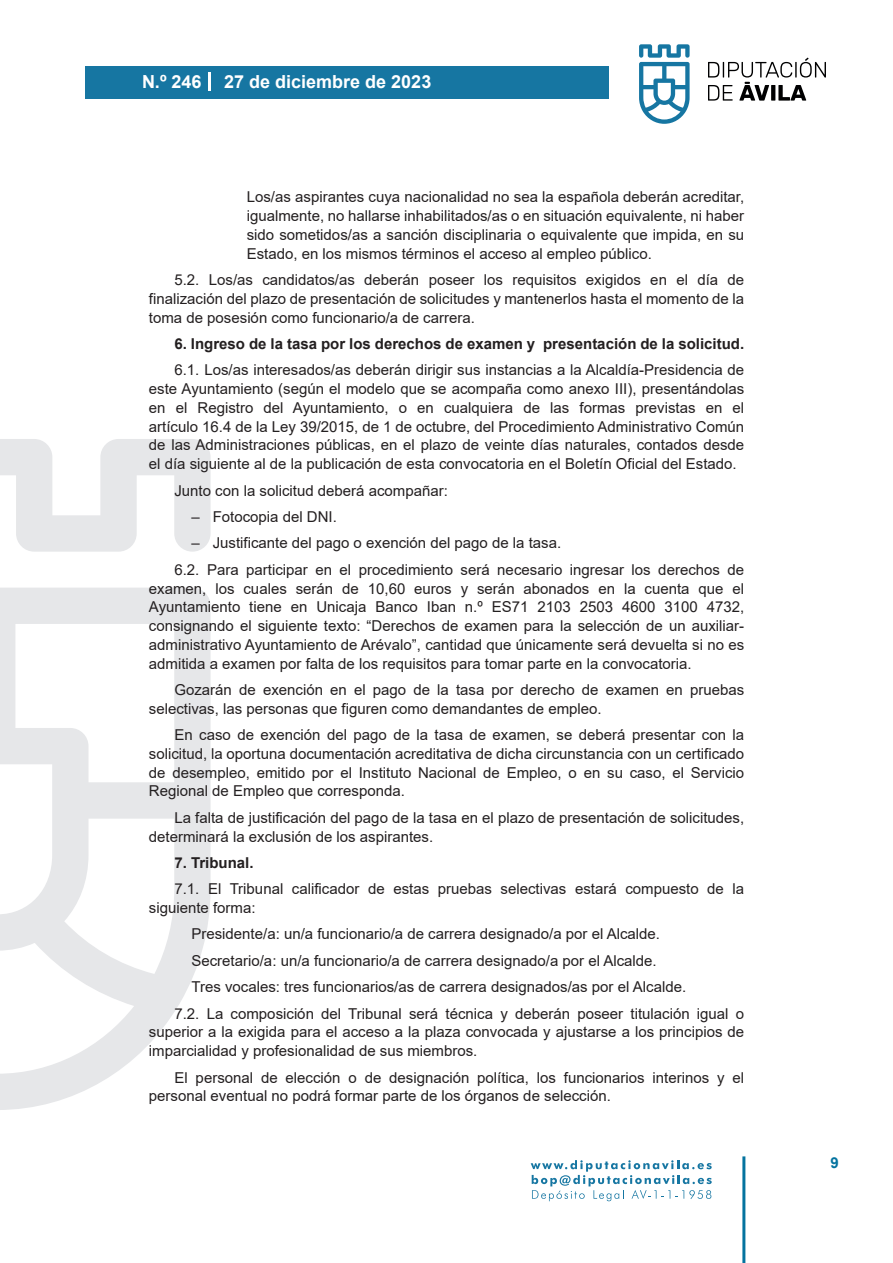
<style>
.page{position:relative;width:893px;height:1263px;background:#fff}
.page>*{position:absolute;margin:0;border:0;box-sizing:border-box;transform-origin:0 0}
.t1{font:700 18px "Arial";color:#fff}
.texto_normal{font:15px/18.8px "Arial";color:#231f20;text-align:justify}
.texto_normal-2{font:700 15px "Arial";color:#231f20}
.t2{font:700 15px "Arial";color:#04739f}
</style>
<div class="page">
<svg style="left:531px;top:1160px;width:181px;height:41px"></svg>
<div style="left:85px;top:66px;width:523px;height:33px;background:#1676a2"></div>
<svg style="left:639px;top:44px;width:51px;height:80px"></svg>
<svg style="left:708px;top:58px;width:118px;height:43px"></svg>
<hr style="left:742px;top:1156px;width:3px;height:107px;background:#04739f">
<svg style="left:208px;top:72px;width:2px;height:18px"></svg>
<svg style="left:0;top:439px;width:211px;height:671px"></svg>
<p class="t1" style="left:142px;top:69px;width:61px">N.º 246</p>
<p class="t1" style="left:224px;top:69px;width:209px">27 de diciembre de 2023</p>
<p class="texto_normal" style="left:247px;top:188px;width:499px">Los/as aspirantes cuya nacionalidad no sea la española deberán acreditar, igualmente, no hallarse inhabilitados/as o en situación equivalente, ni haber sido sometidos/as a sanción disciplinaria o equivalente que impida, en su Estado, en los mismos términos el acceso al empleo público.</p>
<p class="texto_normal" style="left:149px;top:270px;width:597px;text-indent:26px">5.2. Los/as candidatos/as deberán poseer los requisitos exigidos en el día de finalización del plazo de presentación de solicitudes y mantenerlos hasta el momento de la toma de posesión como funcionario/a de carrera.</p>
<p class="texto_normal-2" style="left:174px;top:333px;width:571px">6. Ingreso de la tasa por los derechos de examen y presentación de la solicitud.</p>
<p class="texto_normal" style="left:149px;top:361px;width:597px;text-indent:26px">6.1. Los/as interesados/as deberán dirigir sus instancias a la Alcaldía-Presidencia de este Ayuntamiento (según el modelo que se acompaña como anexo III), presentándolas en el Registro del Ayuntamiento, o en cualquiera de las formas previstas en el artículo 16.4 de la Ley 39/2015, de 1 de octubre, del Procedimiento Administrativo Común de las Administraciones públicas, en el plazo de veinte días naturales, contados desde el día siguiente al de la publicación de esta convocatoria en el Boletín Oficial del Estado.</p>
<p class="texto_normal" style="left:174px;top:481px;width:275px">Junto con la solicitud deberá acompañar:</p>
<p class="texto_normal" style="left:191px;top:507px;width:147px">– Fotocopia del DNI.</p>
<p class="texto_normal" style="left:191px;top:534px;width:371px">– Justificante del pago o exención del pago de la tasa.</p>
<p class="texto_normal" style="left:149px;top:560px;width:597px;text-indent:26px">6.2. Para participar en el procedimiento será necesario ingresar los derechos de examen, los cuales serán de 10,60 euros y serán abonados en la cuenta que el Ayuntamiento tiene en Unicaja Banco Iban n.º ES71 2103 2503 4600 3100 4732, consignando el siguiente texto: “Derechos de examen para la selección de un auxiliar&shy;administrativo Ayuntamiento de Arévalo”, cantidad que únicamente será devuelta si no es admitida a examen por falta de los requisitos para tomar parte en la convocatoria.</p>
<p class="texto_normal" style="left:149px;top:680px;width:597px;text-indent:26px">Gozarán de exención en el pago de la tasa por derecho de examen en pruebas selectivas, las personas que figuren como demandantes de empleo.</p>
<p class="texto_normal" style="left:149px;top:725px;width:597px;text-indent:26px">En caso de exención del pago de la tasa de examen, se deberá presentar con la solicitud, la oportuna documentación acreditativa de dicha circunstancia con un certificado de desempleo, emitido por el Instituto Nacional de Empleo, o en su caso, el Servicio Regional de Empleo que corresponda.</p>
<p class="texto_normal" style="left:149px;top:808px;width:597px;text-indent:26px">La falta de justificación del pago de la tasa en el plazo de presentación de solicitudes, determinará la exclusión de los aspirantes.</p>
<p class="texto_normal-2" style="left:174px;top:852px;width:81px">7. Tribunal.</p>
<p class="texto_normal" style="left:149px;top:879px;width:597px;text-indent:26px">7.1. El Tribunal calificador de estas pruebas selectivas estará compuesto de la siguiente forma:</p>
<p class="texto_normal" style="left:191px;top:925px;width:470px">Presidente/a: un/a funcionario/a de carrera designado/a por el Alcalde.</p>
<p class="texto_normal" style="left:191px;top:951px;width:467px">Secretario/a: un/a funcionario/a de carrera designado/a por el Alcalde.</p>
<p class="texto_normal" style="left:191px;top:977px;width:496px">Tres vocales: tres funcionarios/as de carrera designados/as por el Alcalde.</p>
<p class="texto_normal" style="left:149px;top:1004px;width:597px;text-indent:26px">7.2. La composición del Tribunal será técnica y deberán poseer titulación igual o superior a la exigida para el acceso a la plaza convocada y ajustarse a los principios de imparcialidad y profesionalidad de sus miembros.</p>
<p class="texto_normal" style="left:149px;top:1068px;width:597px;text-indent:26px">El personal de elección o de designación política, los funcionarios interinos y el personal eventual no podrá formar parte de los órganos de selección.</p>
<p class="t2" style="left:831px;top:1152px;width:10px">9</p>
</div>
